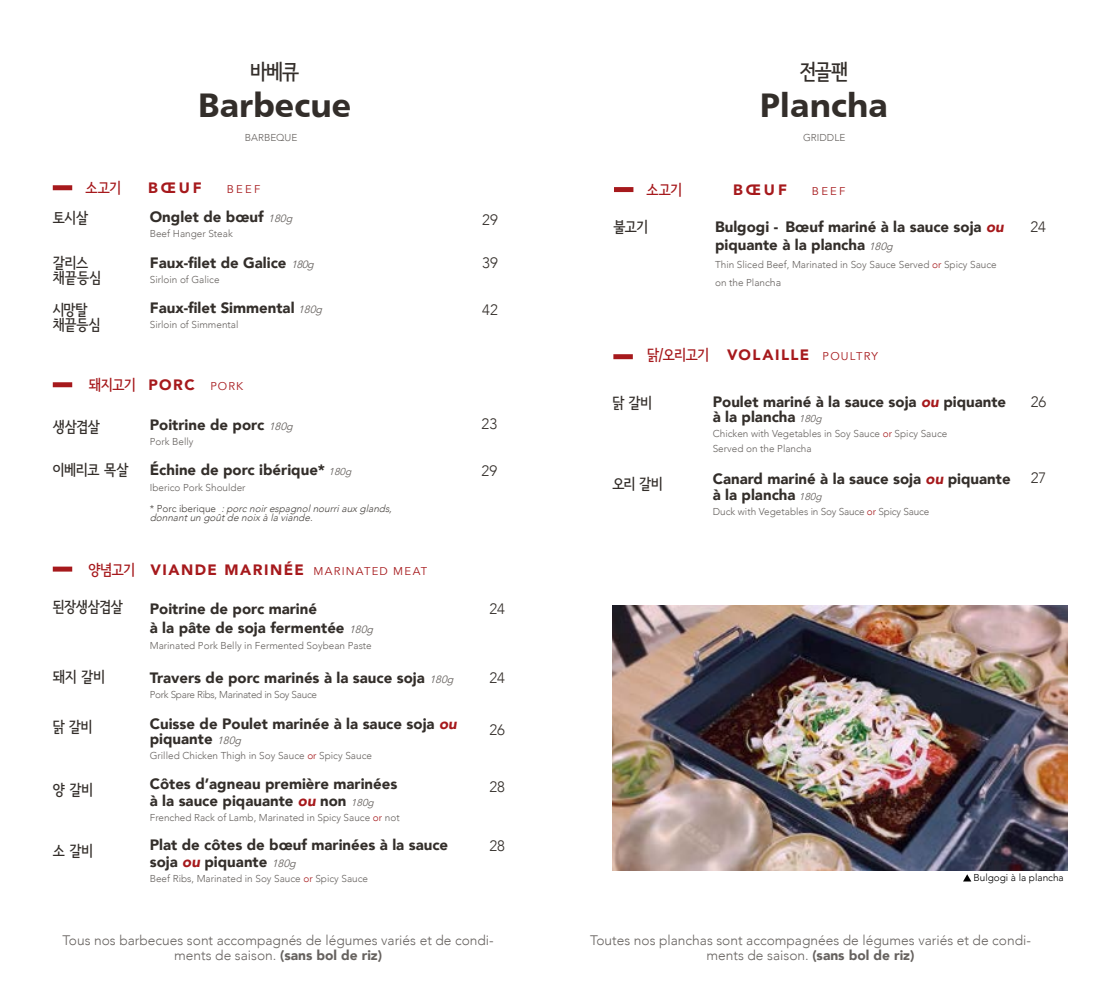
<style>
.page{position:relative;width:1099px;height:993px;background:#fff}
.page>*{position:absolute;margin:0;border:0;box-sizing:border-box;transform-origin:0 0}
.t1{font:700 33.62px "Doris PFC";color:#332e2a}
.t2{font:21.25px "Se N CB";letter-spacing:-.055em;color:#332e2a}
.t3{font:900 15px/16.2px "Avenir";color:#332e2a}
.t4{font:900 15px "Avenir";letter-spacing:.1em;color:#a6191c}
.t5{font:15px/15px "Se N CB";letter-spacing:-.015em;color:#332e2a}
.t6{font:300 15px "Avenir";color:#332e2a}
.t7{font:15px "Se N CB";letter-spacing:-.015em;color:#a6191c}
.t8{font:300 13.75px/15.4px "Avenir";color:#66625f;text-align:center}
.t9{font:11.25px "Avenir";letter-spacing:.195em;color:#a6191c}
.t10{font:300 10px/15px "Avenir";color:#66625f}
.t11{font:italic 300 10px/9.5px "Avenir";color:#47433f}
.t12{font:300 10px "Avenir";letter-spacing:-.02em;color:#66625f}
.t13{font:300 10px "Avenir";letter-spacing:-.03em;color:#66625f}
.t14{font:300 10px "Avenir";color:#000}
.s1{font-weight:400;font-style:italic;font-size:10.5px;color:#66625f}
.s2{font-family:"Avenir";font-weight:900}
.s3{font-family:"Avenir";font-size:11.25px}
.s4{font-weight:400;font-style:italic;font-size:10px;color:#66625f}
.s5{font-style:normal}
.s6{font-family:"Se N CB";font-weight:400}
.s7{font-weight:400;font-size:11.25px}
.s8{font-style:italic;color:#a6191c}
.s9{color:#a6191c}
.s10{font-weight:900}
.s11{font-size:10.5px}
</style>
<div class="page">
<div style="left:53px;top:566px;width:19px;height:5px;background:#a6191c"></div>
<div style="left:53px;top:382px;width:19px;height:5px;background:#a6191c"></div>
<div style="left:53px;top:185px;width:19px;height:5px;background:#a6191c"></div>
<div style="left:613px;top:354px;width:20px;height:5px;background:#a6191c"></div>
<div style="left:614px;top:187px;width:19px;height:5px;background:#a6191c"></div>
<img style="left:612px;top:605px;width:455px;height:264px">
<svg style="left:963px;top:874px;width:8px;height:7px"></svg>
<h2 class="t2" style="left:250px;top:61px;width:51px">바베큐</h2>
<h1 class="t1" style="left:198px;top:92px;width:155px">Barbecue</h1>
<p class="t10" style="left:245px;top:130px;width:54px">BARBEQUE</p>
<p class="t7" style="left:85px;top:181px;width:37px">소고기</p>
<p class="t4" style="left:148px;top:178px;width:55px">BŒUF</p>
<p class="t9" style="left:227px;top:182px;width:35px">BEEF</p>
<p class="t3" style="left:150px;top:209px;width:147px">Onglet de bœuf <span class="s1">180g</span></p>
<p class="t10" style="left:150px;top:227px;width:84px">Beef Hanger Steak</p>
<p class="t3" style="left:150px;top:254px;width:169px">Faux-filet de Galice <span class="s1">180g</span></p>
<p class="t10" style="left:150px;top:272px;width:71px">Sirloin of Galice</p>
<p class="t3" style="left:150px;top:299px;width:177px">Faux-filet Simmental <span class="s1">180g</span></p>
<p class="t10" style="left:150px;top:317px;width:90px">Sirloin of Simmental</p>
<p class="t5" style="left:53px;top:210px;width:37px">토시살</p>
<p class="t5" style="left:53px;top:255px;width:50px">갈리스 채끝등심</p>
<p class="t5" style="left:53px;top:302px;width:49px">시망탈 채끝등심</p>
<p class="t7" style="left:89px;top:377px;width:156px">돼지고기 <span class="s2">PORC</span> <span class="s3">PORK</span></p>
<p class="t3" style="left:150px;top:417px;width:148px">Poitrine de porc <span class="s1">180g</span></p>
<p class="t10" style="left:150px;top:434px;width:45px">Pork Belly</p>
<p class="t3" style="left:150px;top:461px;width:206px">Échine de porc ibérique* <span class="s4">180g</span></p>
<p class="t10" style="left:150px;top:480px;width:97px">Iberico Pork Shoulder</p>
<p class="t5" style="left:53px;top:419px;width:49px">생삼겹살</p>
<p class="t5" style="left:53px;top:463px;width:77px">이베리코 목살</p>
<p class="t11" style="left:150px;top:503px;width:246px"><span class="s5">* P o rc i b e r i q u e</span> :porc noirespagnolnourriaux glands, donnantun goûtde noix à la viande.</p>
<p class="t4" style="left:88px;top:559px;width:340px"><span class="s6">양념고기</span> VIANDE MARINÉE <span class="s7">MARINATED MEAT</span></p>
<p class="t3" style="left:150px;top:600px;width:228px;line-height:18.1px">Poitrine de porc mariné<br>à la pâte de soja fermentée <span class="s1">180g</span></p>
<p class="t10" style="left:150px;top:638px;width:223px">Marinated Pork Belly in Fermented Soybean Paste</p>
<p class="t3" style="left:150px;top:670px;width:308px">Travers de porc marinés à la sauce soja <span class="s1">180g</span></p>
<p class="t13" style="left:150px;top:687px;width:169px">Pork Spare Ribs, Marinated in Soy Sauce</p>
<p class="t3" style="left:150px;top:716px;width:308px;line-height:15px">Cuisse de Poulet marinée à la sauce soja <span class="s8">ou </span>piquante <span class="s1">180g</span></p>
<p class="t10" style="left:150px;top:748px;width:224px">Grilled Chicken Thigh in Soy Sauce <span class="s9">or</span> Spicy Sauce</p>
<p class="t3" style="left:150px;top:776px;width:249px">Côtes d’agneau première marinées à la sauce piqauante <span class="s8">ou</span> non <span class="s4">180g</span></p>
<p class="t10" style="left:150px;top:809px;width:251px">Frenched Rack of Lamb, Marinated in Spicy Sauce <span class="s9">or</span> not</p>
<p class="t3" style="left:150px;top:837px;width:300px">Plat de côtes de bœuf marinées à la sauce soja <span class="s8">ou</span> piquante <span class="s1">180g</span></p>
<p class="t10" style="left:150px;top:870px;width:220px">Beef Ribs, Marinated in Soy Sauce <span class="s9">or</span> Spicy Sauce</p>
<p class="t5" style="left:53px;top:599px;width:72px">된장생삼겹살</p>
<p class="t5" style="left:53px;top:669px;width:54px">돼지 갈비</p>
<p class="t5" style="left:53px;top:719px;width:41px">닭 갈비</p>
<p class="t5" style="left:53px;top:781px;width:42px">양 갈비</p>
<p class="t5" style="left:53px;top:843px;width:42px">소 갈비</p>
<p class="t6" style="left:482px;top:210px;width:17px">29</p>
<p class="t6" style="left:482px;top:252px;width:17px">39</p>
<p class="t6" style="left:482px;top:300px;width:17px">42</p>
<p class="t6" style="left:481px;top:413px;width:17px">23</p>
<p class="t6" style="left:481px;top:461px;width:17px">29</p>
<p class="t6" style="left:489px;top:599px;width:17px">24</p>
<p class="t6" style="left:489px;top:668px;width:17px">24</p>
<p class="t6" style="left:489px;top:719px;width:17px">26</p>
<p class="t6" style="left:489px;top:776px;width:17px">28</p>
<p class="t6" style="left:489px;top:835px;width:17px">28</p>
<p class="t8" style="left:63px;top:932px;width:433px">Tous nos barbecues sont accompagnés de légumes variés et de condi&shy;ments de saison. <span class="s10">(sans bol de riz)</span></p>
<h2 class="t2" style="left:799px;top:61px;width:50px">전골팬</h2>
<h1 class="t1" style="left:760px;top:92px;width:130px">Plancha</h1>
<p class="t10" style="left:803px;top:130px;width:44px">GRIDDLE</p>
<p class="t7" style="left:646px;top:182px;width:37px">소고기</p>
<p class="t4" style="left:733px;top:180px;width:55px">BŒUF</p>
<p class="t9" style="left:812px;top:184px;width:35px">BEEF</p>
<p class="t5" style="left:613px;top:220px;width:36px">불고기</p>
<p class="t3" style="left:715px;top:218px;width:290px;line-height:18.1px">Bulgogi - Bœuf mariné à la sauce soja <span class="s8">ou </span>piquante à la plancha <span class="s1">180g</span></p>
<p class="t10" style="left:715px;top:256px;width:283px;line-height:18.1px">Thin Sliced Beef, Marinated in Soy Sauce Served <span class="s9">or</span> Spicy Sauce on the Planc<span class="s11">ha</span></p>
<p class="t6" style="left:1030px;top:217px;width:17px">24</p>
<p class="t4" style="left:647px;top:344px;width:232px"><span class="s6">닭/오리고기</span> VOLAILLE <span class="s7">POULTRY</span></p>
<p class="t5" style="left:612px;top:395px;width:41px">닭 갈비</p>
<p class="t5" style="left:612px;top:476px;width:52px">오리 갈비</p>
<p class="t3" style="left:712px;top:395px;width:295px;line-height:15px">Poulet mariné à la sauce soja <span class="s8">ou</span> piquante à la plancha <span class="s4">180g</span></p>
<p class="t10" style="left:712px;top:426px;width:236px">Chicken with Vegetables in Soy Sauce <span class="s9">or</span> Spicy Sauce<br>Served on the Plancha</p>
<p class="t3" style="left:712px;top:470px;width:299px">Canard mariné à la sauce soja <span class="s8">ou</span> piquante à la plancha <span class="s4">180g</span></p>
<p class="t12" style="left:712px;top:504px;width:218px">Duck with Vegetables in Soy Sauce <span class="s9">or</span> Spicy Sauce</p>
<p class="t6" style="left:1030px;top:392px;width:17px">26</p>
<p class="t6" style="left:1030px;top:468px;width:17px">27</p>
<p class="t14" style="left:973px;top:871px;width:92px">Bulgogi à la plancha</p>
<p class="t8" style="left:590px;top:932px;width:442px">Toutes nos planchas sont accompagnées de légumes variés et de condi&shy;ments de saison. <span class="s10">(sans bol de riz)</span></p>
</div>
